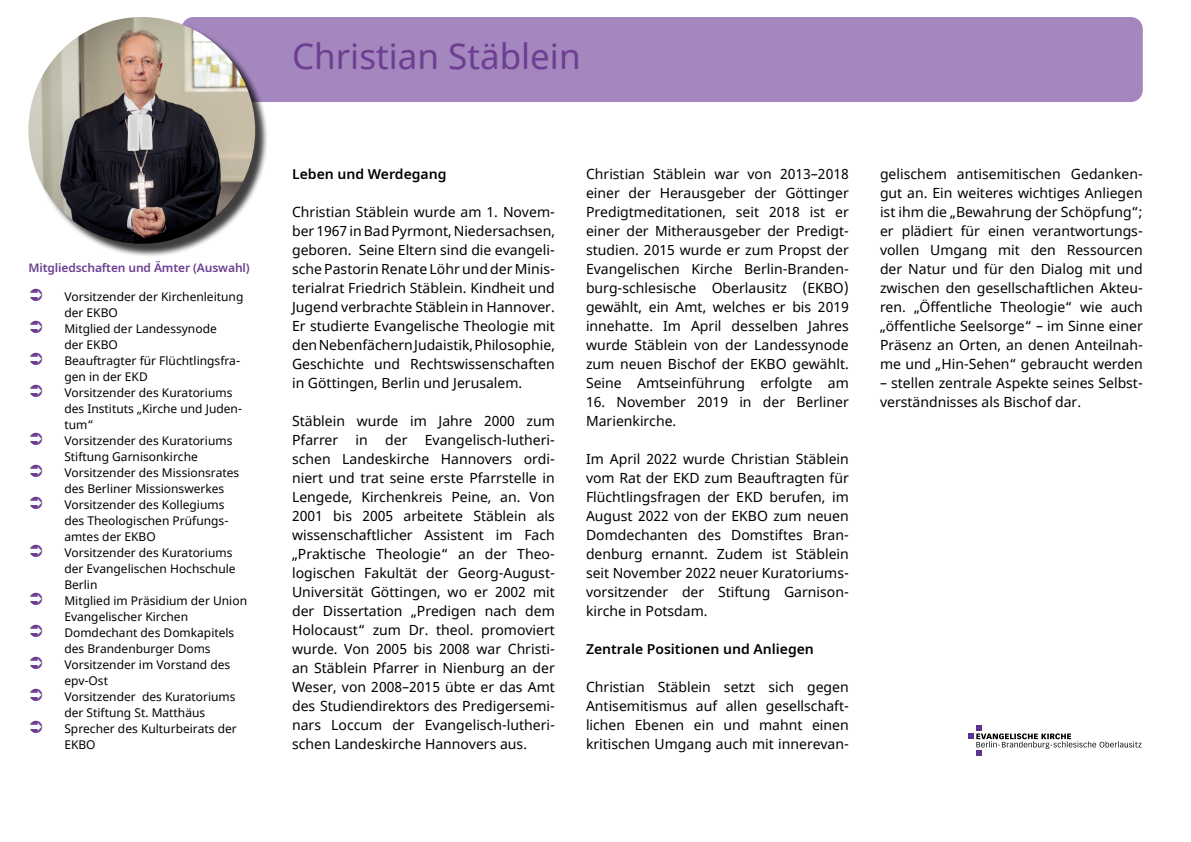
<style>
.page{position:relative;width:1191px;height:842px;background:#fff}
.page>*{position:absolute;margin:0;border:0;box-sizing:border-box;transform-origin:0 0}
.Einf__Abs{font:35px "Noto Sans";color:#6d3e91}
.Einf__Abs-2{font:14px/19px "Noto Sans";color:#000;text-align:justify}
.Einf__Abs-3{font:600 14px "Noto Sans";color:#000}
.Einf__Abs-4{font:12px/16px "Noto Sans";color:#000}
.Einf__Abs-5{font:600 12px "Noto Sans";letter-spacing:-.01em;color:#6d3e91}
</style>
<div class="page">
<div style="left:181px;top:17px;width:961px;height:85px;background:#a387be;border-radius:12px"></div>
<svg style="left:968px;top:725px;width:173px;height:31px"></svg>
<div style="left:30px;top:18px;width:238px;height:238px;background:#000;opacity:.75"></div>
<img style="left:28px;top:17px;width:227px;height:227px;border-radius:113px">
<p class="Einf__Abs-5" style="left:28px;top:259px;width:223px">Mitgliedschaften und Ämter (Auswahl)</p>
<p class="Einf__Abs-4" style="left:64px;top:289px;width:180px">Vorsitzender der Kirchenleitung der EKBO</p>
<p class="Einf__Abs-4" style="left:64px;top:321px;width:154px">Mitglied der Landessynode der EKBO</p>
<p class="Einf__Abs-4" style="left:64px;top:353px;width:177px">Beauftragter für Flüchtlingsfra&shy;gen in der EKD</p>
<p class="Einf__Abs-4" style="left:64px;top:385px;width:179px">Vorsitzender des Kuratoriums des Instituts „Kirche und Juden&shy;tum“</p>
<p class="Einf__Abs-4" style="left:64px;top:433px;width:169px">Vorsitzender des Kuratoriums<br>Stiftung Garnisonkirche</p>
<p class="Einf__Abs-4" style="left:64px;top:465px;width:176px">Vorsitzender des Missionsrates des Berliner Missionswerkes</p>
<p class="Einf__Abs-4" style="left:64px;top:497px;width:165px">Vorsitzender des Kollegiums des Theologischen Prüfungs&shy;amtes der EKBO</p>
<p class="Einf__Abs-4" style="left:64px;top:545px;width:173px">Vorsitzender des Kuratoriums der Evangelischen Hochschule<br>Berlin</p>
<p class="Einf__Abs-4" style="left:64px;top:593px;width:184px">Mitglied im Präsidium der Union<br>Evangelischer Kirchen</p>
<p class="Einf__Abs-4" style="left:64px;top:625px;width:171px">Domdechant des Domkapitels des Brandenburger Doms</p>
<p class="Einf__Abs-4" style="left:64px;top:657px;width:167px">Vorsitzender im Vorstand des epv-Ost</p>
<p class="Einf__Abs-4" style="left:64px;top:689px;width:173px">Vorsitzender des Kuratoriums der Stiftung St. Matthäus</p>
<p class="Einf__Abs-4" style="left:64px;top:721px;width:174px">Sprecher des Kulturbeirats der<br>EKBO</p>
<p class="Einf__Abs" style="left:292px;top:32px;width:290px">Christian Stäblein</p>
<p class="Einf__Abs-3" style="left:292px;top:164px;width:156px">Leben und Werdegang</p>
<p class="Einf__Abs-2" style="left:292px;top:203px;width:264px">Christian Stäblein wurde am 1. Novem&shy;ber 1967 in Bad Pyrmont, Niedersachsen, geboren. Seine Eltern sind die evangeli&shy;sche Pastorin Renate Löhr und der Minis&shy;terialrat Friedrich Stäblein. Kindheit und Jugend verbrachte Stäblein in Hannover.<br>Er studierte Evangelische Theologie mit den Nebenfächern Judaistik, Philosophie, Geschichte und Rechtswissenschaften in Göttingen, Berlin und Jerusalem.</p>
<p class="Einf__Abs-2" style="left:292px;top:412px;width:264px">Stäblein wurde im Jahre 2000 zum Pfarrer in der Evangelisch-lutheri&shy;schen Landeskirche Hannovers ordi&shy;niert und trat seine erste Pfarrstelle in Lengede, Kirchenkreis Peine, an. Von 2001 bis 2005 arbeitete Stäblein als wissenschaftlicher Assistent im Fach „Praktische Theologie“ an der Theo&shy;logischen Fakultät der Georg-August-Universität Göttingen, wo er 2002 mit der Dissertation „Predigen nach dem Holocaust“ zum Dr. theol. promoviert wurde. Von 2005 bis 2008 war Christi&shy;an Stäblein Pfarrer in Nienburg an der Weser, von 2008–2015 übte er das Amt des Studiendirektors des Predigersemi&shy;nars Loccum der Evangelisch-lutheri&shy;schen Landeskirche Hannovers aus.</p>
<p class="Einf__Abs-2" style="left:586px;top:165px;width:264px">Christian Stäblein war von 2013–2018 einer der Herausgeber der Göttinger Predigtmeditationen, seit 2018 ist er einer der Mitherausgeber der Predigt&shy;studien. 2015 wurde er zum Propst der Evangelischen Kirche Berlin-Branden&shy;burg-schlesische Oberlausitz (EKBO) gewählt, ein Amt, welches er bis 2019 innehatte. Im April desselben Jahres wurde Stäblein von der Landessynode zum neuen Bischof der EKBO gewählt.<br>Seine Amtseinführung erfolgte am</p>
<p class="Einf__Abs-2" style="left:586px;top:393px;width:264px">16. November 2019 in der Berliner<br>Marienkirche.</p>
<p class="Einf__Abs-2" style="left:586px;top:450px;width:264px">Im April 2022 wurde Christian Stäblein vom Rat der EKD zum Beauftragten für Flüchtlingsfragen der EKD berufen, im August 2022 von der EKBO zum neuen Domdechanten des Domstiftes Bran&shy;denburg ernannt. Zudem ist Stäblein seit November 2022 neuer Kuratoriums&shy;vorsitzender der Stiftung Garnison&shy;kirche in Potsdam.</p>
<p class="Einf__Abs-3" style="left:586px;top:639px;width:229px">Zentrale Positionen und Anliegen</p>
<p class="Einf__Abs-2" style="left:586px;top:678px;width:264px">Christian Stäblein setzt sich gegen Antisemitismus auf allen gesellschaft&shy;lichen Ebenen ein und mahnt einen kritischen Umgang auch mit innerevan-</p>
<p class="Einf__Abs-2" style="left:880px;top:165px;width:264px">gelischem antisemitischen Gedanken&shy;gut an. Ein weiteres wichtiges Anliegen ist ihm die „Bewahrung der Schöpfung“; er plädiert für einen verantwortungs&shy;vollen Umgang mit den Ressourcen der Natur und für den Dialog mit und zwischen den gesellschaftlichen Akteu&shy;ren. „Öffentliche Theologie“ wie auch „öffentliche Seelsorge“ – im Sinne einer Präsenz an Orten, an denen Anteilnah&shy;me und „Hin-Sehen“ gebraucht werden</p>
<p class="Einf__Abs-2" style="left:880px;top:374px;width:264px">– stellen zentrale Aspekte seines Selbst&shy;verständnisses als Bischof dar.</p>
</div>
